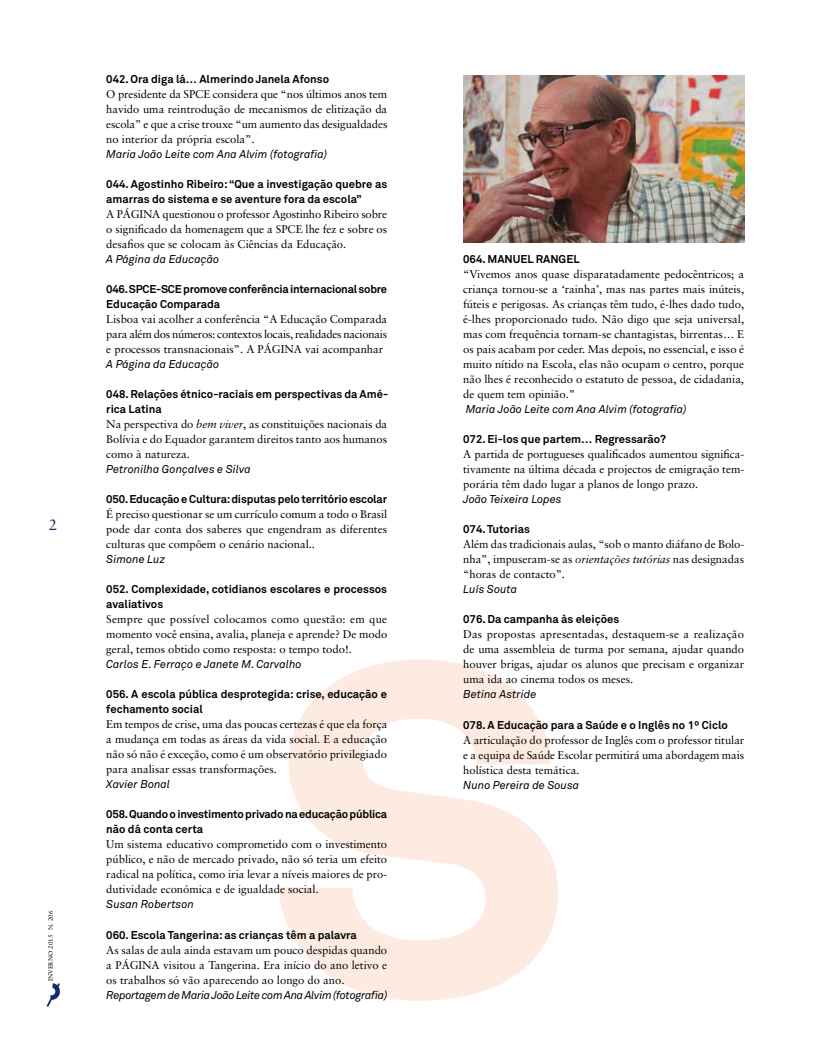
<style>
.page{position:relative;width:815px;height:1053px;background:#fff}
.page>*{position:absolute;margin:0;border:0;box-sizing:border-box;transform-origin:0 0}
.t1{font:15px "Sabon";color:#192a6b}
.t2{font:11.25px/15px "Sabon";color:#000;text-align:justify}
.t3{font:700 11.25px/15px "Akkurat";color:#000}
.t4{font:italic 11.25px "Akkurat";color:#000}
.t5{font:700 11.25px/15px "Akkurat";letter-spacing:-.02em;color:#000}
.t6{font:italic 11.25px "Akkurat";letter-spacing:-.025em;color:#000}
.t7{font:6.25px "Sabon";color:#000}
.s1{font-style:italic}
</style>
<div class="page">
<svg style="left:47px;top:983px;width:13px;height:23px"></svg>
<svg style="left:279px;top:659px;width:279px;height:341px;fill:#fdebe1"></svg>
<img style="left:463px;top:76px;width:281px;height:167px">
<h1 class="t1" style="left:49px;top:516px;width:10px">2</h1>
<p class="t7" style="left:47px;top:981px;width:72px;rotate:-90deg">INVERNO 2015 N. 206</p>
<p class="t3" style="left:106px;top:71px;width:224px">042. Ora diga lá… Almerindo Janela Afonso</p>
<p class="t2" style="left:106px;top:87px;width:283px">O presidente da SPCE considera que “nos últimos anos tem havido uma reintrodução de mecanismos de elitização da escola” e que a crise trouxe “um aumento das desigualdades no interior da própria escola”.</p>
<p class="t4" style="left:106px;top:147px;width:222px">Maria João Leite com Ana Alvim (fotografia)</p>
<p class="t3" style="left:106px;top:176px;width:282px">044. Agostinho Ribeiro: “Que a investigação quebre as amarras do sistema e se aventure fora da escola”</p>
<p class="t2" style="left:106px;top:207px;width:282px">A PÁGINA questionou o professor Agostinho Ribeiro sobre o significado da homenagem que a SPCE lhe fez e sobre os desafios que se colocam às Ciências da Educação.</p>
<p class="t4" style="left:106px;top:252px;width:114px">A Página da Educação</p>
<p class="t5" style="left:106px;top:281px;width:282px">046. SPCE-SCE promove conferência internacional sobre<br>Educação Comparada</p>
<p class="t2" style="left:106px;top:311px;width:282px">Lisboa vai acolher a conferência “A Educação Comparada para além dos números: contextos locais, realidades nacionais e processos transnacionais”. A PÁGINA vai acompanhar</p>
<p class="t4" style="left:106px;top:357px;width:114px">A Página da Educação</p>
<p class="t3" style="left:106px;top:386px;width:283px">048. Relações étnico-raciais em perspectivas da Amé&shy;rica Latina</p>
<p class="t2" style="left:106px;top:416px;width:282px">Na perspectiva do <span class="s1">bem viver</span>, as constituições nacionais da Bolívia e do Equador garantem direitos tanto aos humanos como à natureza.</p>
<p class="t4" style="left:106px;top:462px;width:146px">Petronilha Gonçalves e Silva</p>
<p class="t3" style="left:106px;top:491px;width:282px">050. Educação e Cultura: disputas pelo território escolar</p>
<p class="t2" style="left:106px;top:506px;width:283px">É preciso questionar se um currículo comum a todo o Brasil pode dar conta dos saberes que engendram as diferentes culturas que compõem o cenário nacional..</p>
<p class="t4" style="left:106px;top:552px;width:60px">Simone Luz</p>
<p class="t3" style="left:106px;top:581px;width:282px">052. Complexidade, cotidianos escolares e processos avaliativos</p>
<p class="t2" style="left:106px;top:611px;width:282px">Sempre que possível colocamos como questão: em que momento você ensina, avalia, planeja e aprende? De modo geral, temos obtido como resposta: o tempo todo!.</p>
<p class="t4" style="left:106px;top:657px;width:197px">Carlos E. Ferraço e Janete M. Carvalho</p>
<p class="t3" style="left:106px;top:686px;width:282px">056. A escola pública desprotegida: crise, educação e fechamento social</p>
<p class="t2" style="left:106px;top:716px;width:282px">Em tempos de crise, uma das poucas certezas é que ela força a mudança em todas as áreas da vida social. E a educação não só não é exceção, como é um observatório privilegiado para analisar essas transformações.</p>
<p class="t4" style="left:106px;top:777px;width:65px">Xavier Bonal</p>
<p class="t5" style="left:106px;top:806px;width:282px">058. Quando o investimento privado na educação pública não dá conta certa</p>
<p class="t2" style="left:106px;top:836px;width:282px">Um sistema educativo comprometido com o investimento público, e não de mercado privado, não só teria um efeito radical na política, como iria levar a níveis maiores de pro&shy;dutividade económica e de igualdade social.</p>
<p class="t4" style="left:106px;top:897px;width:89px">Susan Robertson</p>
<p class="t3" style="left:106px;top:926px;width:252px">060. Escola Tangerina: as crianças têm a palavra</p>
<p class="t2" style="left:106px;top:941px;width:282px">As salas de aula ainda estavam um pouco despidas quando a PÁGINA visitou a Tangerina. Era início do ano letivo e os trabalhos só vão aparecendo ao longo do ano.</p>
<p class="t6" style="left:106px;top:987px;width:283px">Reportagem de Maria João Leite com Ana Alvim (fotografia)</p>
<p class="t3" style="left:463px;top:252px;width:118px">064. MANUEL RANGEL</p>
<p class="t2" style="left:463px;top:267px;width:283px">“Vivemos anos quase disparatadamente pedocêntricos; a criança tornou-se a ‘rainha’, mas nas partes mais inúteis, fúteis e perigosas. As crianças têm tudo, é-lhes dado tudo, é-lhes proporcionado tudo. Não digo que seja universal, mas com frequência tornam-se chantagistas, birrentas… E os pais acabam por ceder. Mas depois, no essencial, e isso é muito nítido na Escola, elas não ocupam o centro, porque não lhes é reconhecido o estatuto de pessoa, de cidadania, de quem tem opinião.”</p>
<p class="t4" style="left:466px;top:402px;width:222px">Maria João Leite com Ana Alvim (fotografia)</p>
<p class="t3" style="left:463px;top:431px;width:204px">072. Ei-los que partem… Regressarão?</p>
<p class="t2" style="left:463px;top:447px;width:282px">A partida de portugueses qualificados aumentou significa&shy;tivamente na última década e projectos de emigração tem&shy;porária têm dado lugar a planos de longo prazo.</p>
<p class="t4" style="left:463px;top:492px;width:100px">João Teixeira Lopes</p>
<p class="t3" style="left:463px;top:521px;width:68px">074. Tutorias</p>
<p class="t2" style="left:463px;top:537px;width:283px">Além das tradicionais aulas, “sob o manto diáfano de Bolo&shy;nha”, impuseram-se as <span class="s1">orientações tutórias</span> nas designadas “horas de contacto”.</p>
<p class="t4" style="left:463px;top:582px;width:55px">Luís Souta</p>
<p class="t3" style="left:463px;top:611px;width:158px">076. Da campanha às eleições</p>
<p class="t2" style="left:463px;top:627px;width:282px">Das propostas apresentadas, destaquem-se a realização de uma assembleia de turma por semana, ajudar quando houver brigas, ajudar os alunos que precisam e organizar uma ida ao cinema todos os meses.</p>
<p class="t4" style="left:463px;top:687px;width:75px">Betina Astride</p>
<p class="t3" style="left:463px;top:716px;width:266px">078. A Educação para a Saúde e o Inglês no 1º Ciclo</p>
<p class="t2" style="left:463px;top:732px;width:283px">A articulação do professor de Inglês com o professor titular e a equipa de Saúde Escolar permitirá uma abordagem mais holística desta temática.</p>
<p class="t4" style="left:463px;top:777px;width:118px">Nuno Pereira de Sousa</p>
</div>
